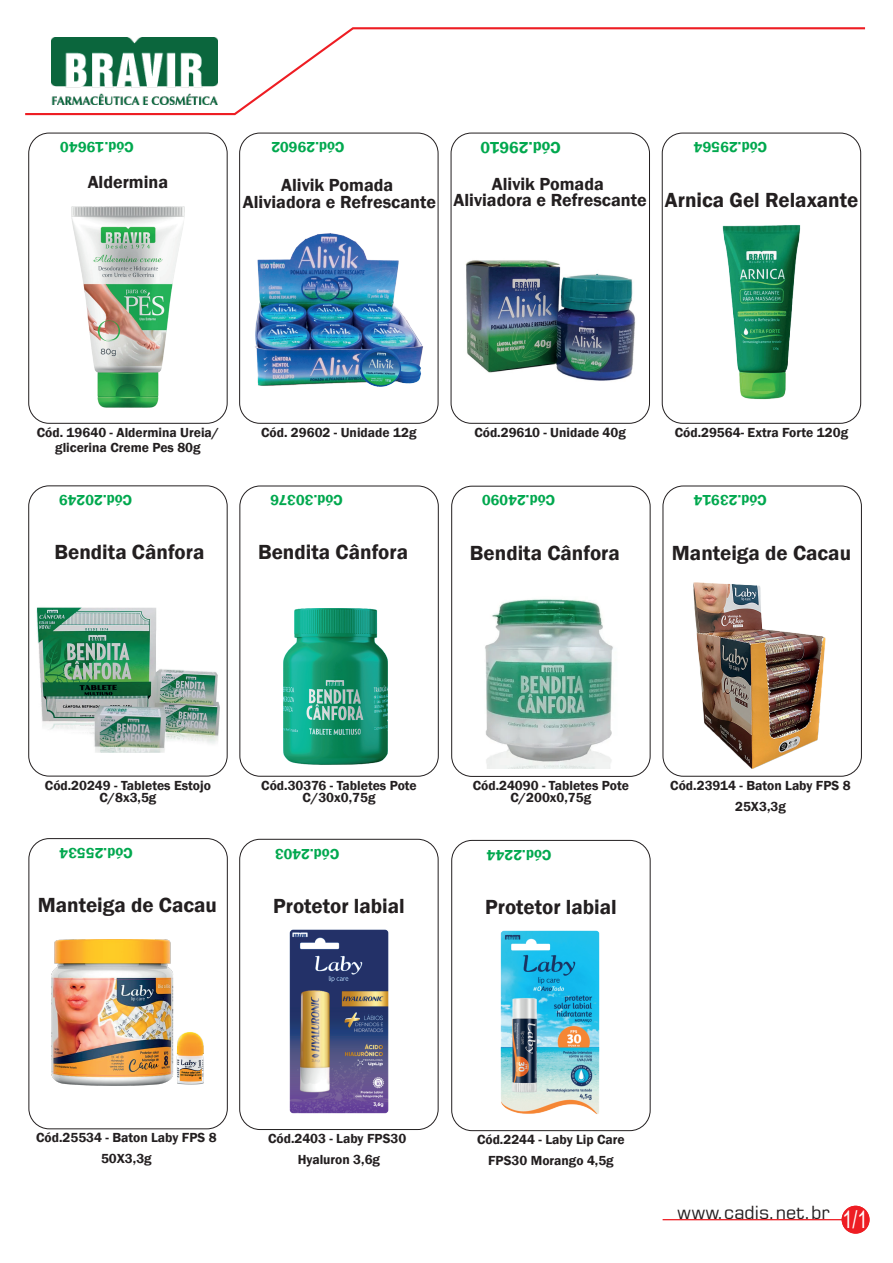
<style>
.page{position:relative;width:893px;height:1263px;background:#fff}
.page>*{position:absolute;margin:0;border:0;box-sizing:border-box;transform-origin:0 0}
.t1{font:600 21px "Franklin Gothic";color:#231f20}
.t2{font:600 18px "Franklin Gothic";color:#231f20}
.t3{font:18px "Square 721 BT";color:#231f20}
.t4{font:600 16.5px "Franklin Gothic";color:#00a84e}
.t5{font:600 15px "Franklin Gothic";color:#00a84e}
.t6{font:600 13.5px/21px "Franklin Gothic";color:#231f20;text-align:center}
.s1{font-family:"Arial";font-size:24.3px;color:#fff}
</style>
<div class="page">
<div style="left:451px;top:133px;width:199px;height:291px;border:1px solid #231f20;border-radius:20px"></div>
<img style="left:465px;top:260px;width:171px;height:121px">
<div style="left:28px;top:485px;width:200px;height:291px;border:1px solid #231f20;border-radius:20px"></div>
<div style="left:239px;top:133px;width:199px;height:291px;border:1px solid #231f20;border-radius:20px"></div>
<div style="left:662px;top:133px;width:199px;height:291px;border:1px solid #231f20;border-radius:20px"></div>
<hr style="left:663px;top:1219px;width:198px;height:1px;background:#ee1d23">
<div style="left:842px;top:1206px;width:27px;height:27px;background:#ee1d23;border-radius:14px"></div>
<svg style="left:25px;top:27px;width:841px;height:89px"></svg>
<img style="left:51px;top:37px;width:167px;height:68px">
<img style="left:255px;top:233px;width:168px;height:154px">
<div style="left:28px;top:133px;width:200px;height:291px;border:1px solid #231f20;border-radius:20px"></div>
<img style="left:722px;top:225px;width:79px;height:175px">
<div style="left:29px;top:838px;width:199px;height:291px;border:1px solid #231f20;border-radius:20px"></div>
<img style="left:52px;top:940px;width:151px;height:145px">
<div style="left:663px;top:486px;width:199px;height:291px;border:1px solid #231f20;border-radius:20px"></div>
<img style="left:36px;top:607px;width:184px;height:145px">
<div style="left:451px;top:486px;width:199px;height:291px;border:1px solid #231f20;border-radius:20px"></div>
<div style="left:239px;top:486px;width:200px;height:291px;border:1px solid #231f20;border-radius:20px"></div>
<div style="left:451px;top:840px;width:199px;height:291px;border:1px solid #231f20;border-radius:20px"></div>
<div style="left:239px;top:839px;width:199px;height:291px;border:1px solid #231f20;border-radius:20px"></div>
<img style="left:501px;top:930px;width:99px;height:184px">
<img style="left:289px;top:929px;width:99px;height:184px">
<img style="left:694px;top:582px;width:132px;height:187px">
<img style="left:284px;top:608px;width:103px;height:156px">
<img style="left:72px;top:206px;width:112px;height:201px">
<img style="left:485px;top:599px;width:128px;height:170px">
<p class="t5" style="left:134px;top:157px;width:75px;rotate:-180deg">Cód.19640</p>
<h2 class="t2" style="left:88px;top:171px;width:82px">Aldermina</h2>
<p class="t5" style="left:345px;top:157px;width:75px;rotate:-180deg">Cód.29602</p>
<p class="t4" style="left:561px;top:158px;width:82px;rotate:-180deg">Cód.29610</p>
<p class="t5" style="left:767px;top:157px;width:75px;rotate:-180deg">Cód.29564</p>
<h2 class="t2" style="left:281px;top:174px;width:114px">Alivik Pomada</h2>
<h2 class="t2" style="left:243px;top:190px;width:195px">Aliviadora e Refrescante</h2>
<h2 class="t2" style="left:492px;top:173px;width:114px">Alivik Pomada</h2>
<h2 class="t2" style="left:454px;top:189px;width:195px">Aliviadora e Refrescante</h2>
<h1 class="t1" style="left:665px;top:187px;width:195px">Arnica Gel Relaxante</h1>
<p class="t6" style="left:37px;top:425px;width:184px;line-height:15px">Cód. 19640 - Aldermina Ureia/ glicerina Creme Pes 80g</p>
<p class="t6" style="left:261px;top:422px;width:157px">Cód. 29602 - Unidade 12g</p>
<p class="t6" style="left:474px;top:422px;width:153px">Cód.29610 - Unidade 40g</p>
<p class="t6" style="left:675px;top:422px;width:175px">Cód.29564- Extra Forte 120g</p>
<p class="t5" style="left:132px;top:509px;width:75px;rotate:-180deg">Cód.20249</p>
<h1 class="t1" style="left:54px;top:539px;width:152px">Bendita Cânfora</h1>
<p class="t5" style="left:343px;top:509px;width:74px;rotate:-180deg">Cód.30376</p>
<h1 class="t1" style="left:258px;top:539px;width:152px">Bendita Cânfora</h1>
<p class="t5" style="left:555px;top:510px;width:75px;rotate:-180deg">Cód.24090</p>
<h1 class="t1" style="left:470px;top:540px;width:152px">Bendita Cânfora</h1>
<p class="t5" style="left:767px;top:509px;width:75px;rotate:-180deg">Cód.23914</p>
<h1 class="t1" style="left:672px;top:540px;width:181px">Manteiga de Cacau</h1>
<p class="t6" style="left:45px;top:779px;width:168px;line-height:12px">Cód.20249 - Tabletes Estojo<br>C/8x3,5g</p>
<p class="t6" style="left:261px;top:780px;width:157px;line-height:12px">Cód.30376 - Tabletes Pote<br>C/30x0,75g</p>
<p class="t6" style="left:473px;top:780px;width:158px;line-height:12px">Cód.24090 - Tabletes Pote<br>C/200x0,75g</p>
<p class="t6" style="left:670px;top:775px;width:182px">Cód.23914 - Baton Laby FPS 8<br>25X3,3g</p>
<p class="t5" style="left:133px;top:862px;width:75px;rotate:-180deg">Cód.25534</p>
<p class="t5" style="left:339px;top:863px;width:66px;rotate:-180deg">Cód.2403</p>
<p class="t5" style="left:551px;top:864px;width:66px;rotate:-180deg">Cód.2244</p>
<h1 class="t1" style="left:38px;top:892px;width:181px">Manteiga de Cacau</h1>
<h1 class="t1" style="left:273px;top:893px;width:133px">Protetor labial</h1>
<h1 class="t1" style="left:485px;top:894px;width:133px">Protetor labial</h1>
<p class="t6" style="left:36px;top:1127px;width:182px">Cód.25534 - Baton Laby FPS 8<br>50X3,3g</p>
<p class="t6" style="left:268px;top:1128px;width:140px">Cód.2403 - Laby FPS30<br>Hyaluron 3,6g</p>
<p class="t6" style="left:477px;top:1129px;width:149px">Cód.2244 - Laby Lip Care<br>FPS30 Morango 4,5g</p>
<h2 class="t3" style="left:677px;top:1201px;width:192px">www.cadis.net.br <span class="s1">1/1</span></h2>
</div>
